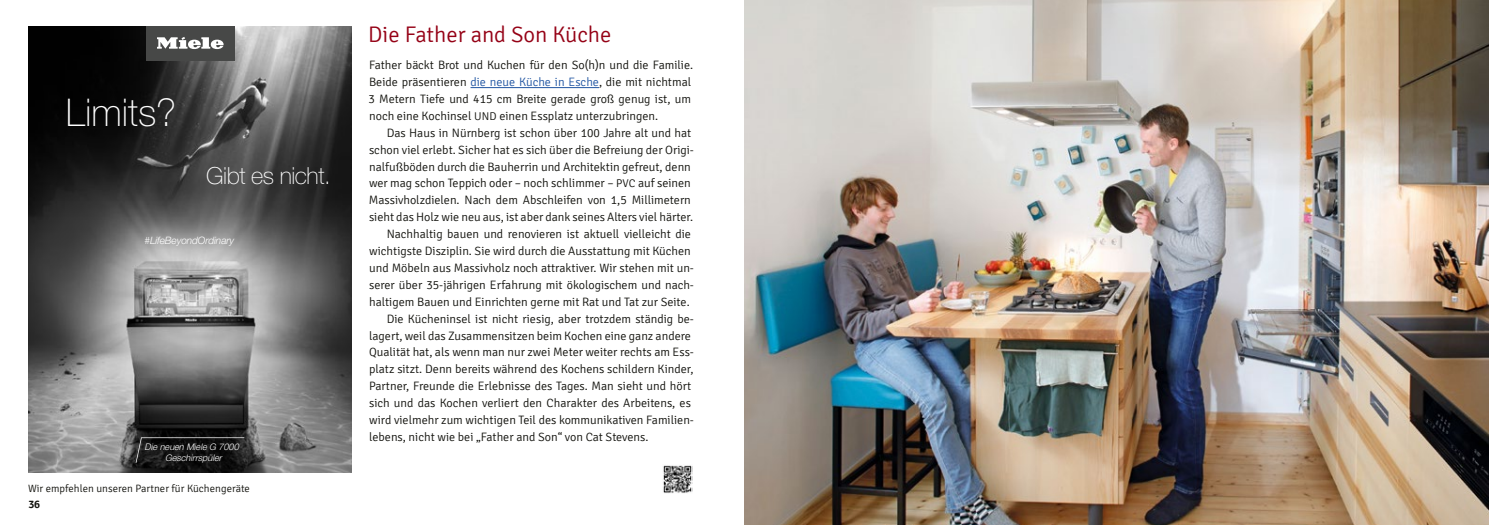
<style>
.page{position:relative;width:1489px;height:525px;background:#fff}
.page>*{position:absolute;margin:0;border:0;box-sizing:border-box;transform-origin:0 0}
.t1{font:100 38.25px "Helvetica Neue LTW1 G";color:#fff}
.t2{font:100 23.5px "Helvetica Neue LTW1 G";letter-spacing:-.02em;color:#fff}
.t3{font:300 22.5px "Signika";color:#950216}
.t4{font:300 12.12px/16.9px "Signika";color:#12120d}
.t5{font:600 11.25px "Signika";color:#12120d}
.t6{font:300 10.62px "Signika";letter-spacing:.005em;color:#12120d}
.t7{font:italic 300 10.25px "Helvetica Neue LTW1 G";letter-spacing:-.01em;color:#fff}
.t8{font:italic 300 9.12px/10.8px "Helvetica Neue LTW1 G";color:#fff;text-align:center}
.s1{color:#2155a2}
.s2{font-size:11.25px}
</style>
<div class="page">
<img style="left:29px;top:26px;width:322px;height:446px">
<div style="left:146px;top:26px;width:88px;height:34px;background:#474847"></div>
<svg style="left:157px;top:37px;width:66px;height:12px"></svg>
<svg style="left:136px;top:437px;width:108px;height:25px;background:#1b1b1b"></svg>
<img style="left:744px;top:0;width:744px;height:524px">
<hr style="left:470px;top:87px;width:129px;height:1px;background:#2155a2">
<img style="left:663px;top:465px;width:29px;height:28px">
<h1 class="t1" style="left:66px;top:90px;width:112px">Limits?</h1>
<h2 class="t2" style="left:206px;top:162px;width:126px">Gibt es nicht.</h2>
<p class="t7" style="left:144px;top:233px;width:91px">#LifeBeyondOrdinary</p>
<p class="t8" style="left:145px;top:441px;width:98px">Die neuen Miele G 7000<br>Geschirrspüler</p>
<p class="t6" style="left:28px;top:482px;width:223px">Wir empfehlen unseren Partner für Küchengeräte</p>
<p class="t5" style="left:28px;top:497px;width:13px">36</p>
<h3 class="t3" style="left:368px;top:22px;width:245px">Die Father and Son Küche</h3>
<p class="t4" style="left:368px;top:57px;width:326px">Father bäckt Brot und Kuchen für den So(h)n und die Familie.<br>Beide präsentieren <span class="s1">die neue Küche in Esche</span>, die mit nichtmal 3 Metern Tiefe und 415 cm Breite gerade groß genug ist, um noch eine Kochinsel <span class="s2">UND</span> einen Essplatz unterzubringen.</p>
<p class="t4" style="left:387px;top:124px;width:306px">Das Haus in Nürnberg ist schon über 100 Jahre alt und hat</p>
<p class="t4" style="left:369px;top:141px;width:326px">schon viel erlebt. Sicher hat es sich über die Befreiung der Origi-</p>
<p class="t4" style="left:369px;top:158px;width:323px">nalfußböden durch die Bauherrin und Architektin gefreut, denn</p>
<p class="t4" style="left:369px;top:175px;width:323px">wer mag schon Teppich oder – noch schlimmer – <span class="s2">PVC</span> auf seinen</p>
<p class="t4" style="left:369px;top:192px;width:323px">Massivholzdielen. Nach dem Abschleifen von 1,5 Millimetern</p>
<p class="t4" style="left:369px;top:209px;width:325px">sieht das Holz wie neu aus, ist aber dank seines Alters viel härter.</p>
<p class="t4" style="left:387px;top:226px;width:306px">Nachhaltig bauen und renovieren ist aktuell vielleicht die</p>
<p class="t4" style="left:369px;top:242px;width:323px">wichtigste Disziplin. Sie wird durch die Ausstattung mit Küchen</p>
<p class="t4" style="left:369px;top:259px;width:326px">und Möbeln aus Massivholz noch attraktiver. Wir stehen mit un-</p>
<p class="t4" style="left:369px;top:276px;width:326px">serer über 35-jährigen Erfahrung mit ökologischem und nach-</p>
<p class="t4" style="left:369px;top:293px;width:322px">haltigem Bauen und Einrichten gerne mit Rat und Tat zur Seite.</p>
<p class="t4" style="left:387px;top:310px;width:309px">Die Kücheninsel ist nicht riesig, aber trotzdem ständig be-</p>
<p class="t4" style="left:369px;top:327px;width:323px">lagert, weil das Zusammensitzen beim Kochen eine ganz andere</p>
<p class="t4" style="left:369px;top:344px;width:326px">Qualität hat, als wenn man nur zwei Meter weiter rechts am Ess-</p>
<p class="t4" style="left:369px;top:361px;width:326px">platz sitzt. Denn bereits während des Kochens schildern Kinder,</p>
<p class="t4" style="left:369px;top:377px;width:324px">Partner, Freunde die Erlebnisse des Tages. Man sieht und hört</p>
<p class="t4" style="left:369px;top:394px;width:323px">sich und das Kochen verliert den Charakter des Arbeitens, es</p>
<p class="t4" style="left:369px;top:411px;width:326px">wird vielmehr zum wichtigen Teil des kommunikativen Familien-</p>
<p class="t4" style="left:369px;top:428px;width:281px">lebens, nicht wie bei „Father and Son“ von Cat Stevens.</p>
</div>
